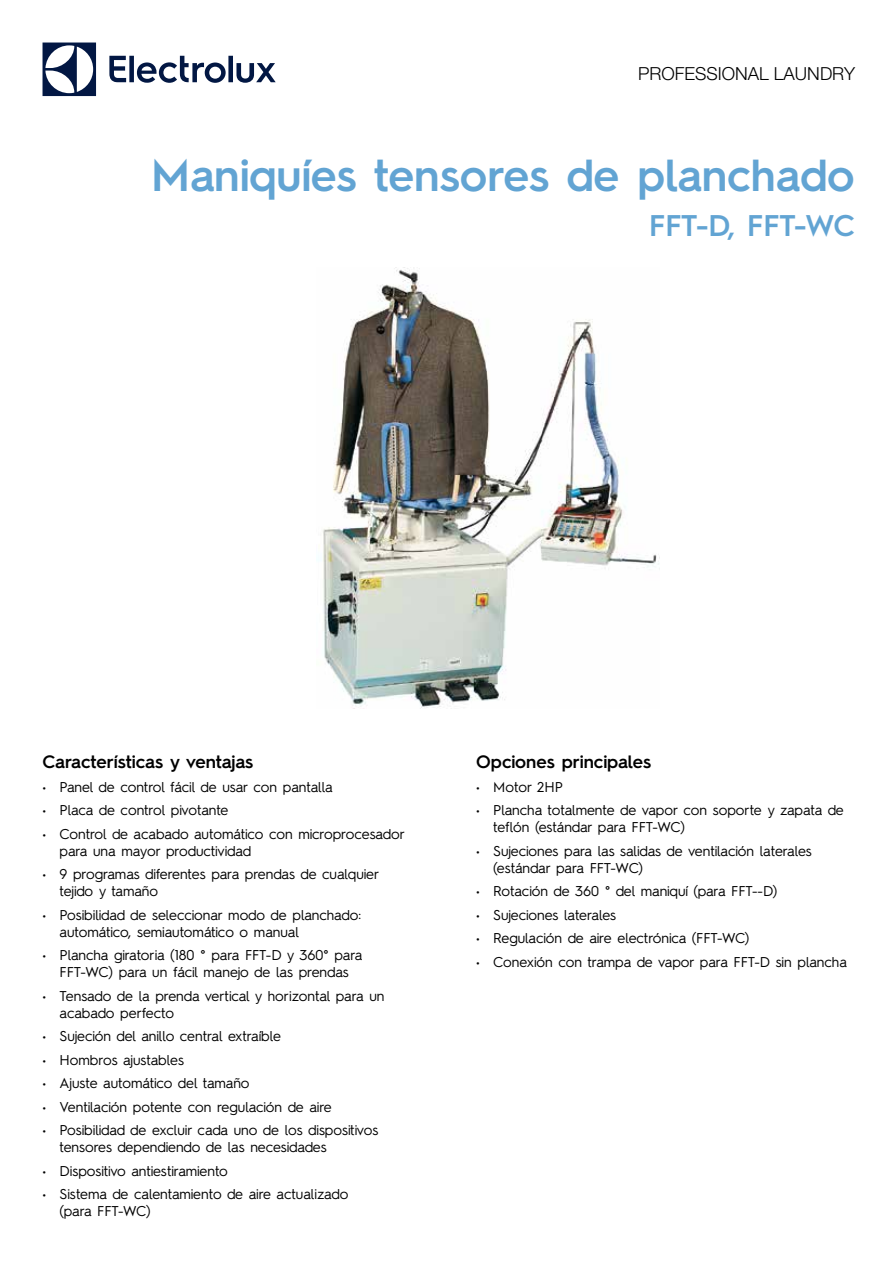
<style>
.page{position:relative;width:893px;height:1263px;background:#fff}
.page>*{position:absolute;margin:0;border:0;box-sizing:border-box;transform-origin:0 0}
.t1{font:600 45px "Hurme Geometric Sans 2";color:#62a4d3}
.t2{font:600 30px "Hurme Geometric Sans 2";letter-spacing:-.015em;color:#62a4d3}
.t3{font:600 18px "Hurme Geometric Sans 2";color:#000}
.t4{font:300 18px "Helvetica Neue LT Pro";color:#000}
.t5{font:14.25px/17.1px "Hurme Geometric Sans 2";letter-spacing:-.01em;color:#000}
</style>
<div class="page">
<svg style="left:43px;top:43px;width:53px;height:53px"></svg>
<svg style="left:109px;top:56px;width:167px;height:27px"></svg>
<img style="left:318px;top:268px;width:341px;height:440px">
<p class="t4" style="left:638px;top:63px;width:218px">PROFESSIONAL LAUNDRY</p>
<h1 class="t1" style="left:151px;top:143px;width:705px">Maniquíes tensores de planchado</h1>
<h2 class="t2" style="left:649px;top:204px;width:207px">FFT-D, FFT-WC</h2>
<p class="t3" style="left:43px;top:749px;width:212px">Características y ventajas</p>
<p class="t5" style="left:43px;top:777px;width:292px">• Panel de control fácil de usar con pantalla</p>
<p class="t5" style="left:43px;top:801px;width:187px">• Placa de control pivotante</p>
<p class="t5" style="left:60px;top:824px;width:347px;text-indent:-17px">• Control de acabado automático con microprocesador para una mayor productividad</p>
<p class="t5" style="left:60px;top:865px;width:321px;text-indent:-17px">• 9 programas diferentes para prendas de cualquier tejido y tamaño</p>
<p class="t5" style="left:60px;top:905px;width:303px;text-indent:-17px">• Posibilidad de seleccionar modo de planchado: automático, semiautomático o manual</p>
<p class="t5" style="left:43px;top:946px;width:321px;text-align:center">• Plancha giratoria (180 ° para FFT-D y 360° para<br>FFT-WC) para un fácil manejo de las prendas</p>
<p class="t5" style="left:60px;top:986px;width:326px;text-indent:-17px">• Tensado de la prenda vertical y horizontal para un acabado perfecto</p>
<p class="t5" style="left:43px;top:1027px;width:240px">• Sujeción del anillo central extraíble</p>
<p class="t5" style="left:43px;top:1050px;width:143px">• Hombros ajustables</p>
<p class="t5" style="left:43px;top:1074px;width:209px">• Ajuste automático del tamaño</p>
<p class="t5" style="left:43px;top:1097px;width:291px">• Ventilación potente con regulación de aire</p>
<p class="t5" style="left:60px;top:1121px;width:320px;text-indent:-17px">• Posibilidad de excluir cada uno de los dispositivos tensores dependiendo de las necesidades</p>
<p class="t5" style="left:43px;top:1161px;width:187px">• Dispositivo antiestiramiento</p>
<p class="t5" style="left:60px;top:1185px;width:290px;text-indent:-17px">• Sistema de calentamiento de aire actualizado (para FFT-WC)</p>
<p class="t3" style="left:476px;top:749px;width:176px">Opciones principales</p>
<p class="t5" style="left:476px;top:777px;width:88px">• Motor 2HP</p>
<p class="t5" style="left:493px;top:801px;width:352px;text-indent:-17px">• Plancha totalmente de vapor con soporte y zapata de teflón (estándar para FFT-WC)</p>
<p class="t5" style="left:493px;top:841px;width:320px;text-indent:-17px">• Sujeciones para las salidas de ventilación laterales (estándar para FFT-WC)</p>
<p class="t5" style="left:476px;top:882px;width:302px">• Rotación de 360 ° del maniquí (para FFT--D)</p>
<p class="t5" style="left:476px;top:905px;width:141px">• Sujeciones laterales</p>
<p class="t5" style="left:476px;top:929px;width:275px">• Regulación de aire electrónica (FFT-WC)</p>
<p class="t5" style="left:476px;top:952px;width:372px">• Conexión con trampa de vapor para FFT-D sin plancha</p>
</div>
